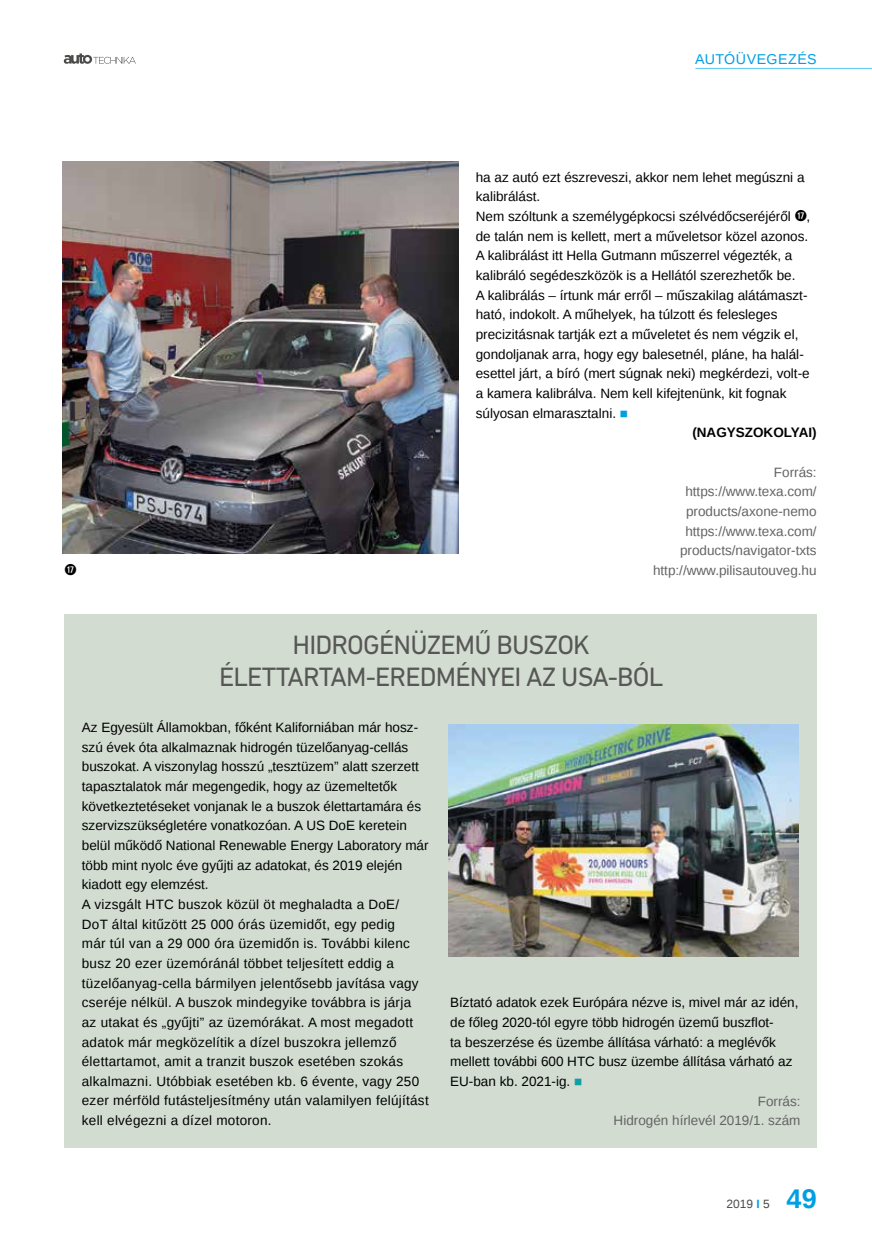
<style>
.page{position:relative;width:872px;height:1246px;background:#fff}
.page>*{position:absolute;margin:0;border:0;box-sizing:border-box;transform-origin:0 0}
.t1{font:27px/32.4px "DIN Next LT Pro";letter-spacing:-.03em;color:#575756;text-align:center}
.t2{font:700 27px "Liberation Sans";color:#009fe3}
.t3{font:15px "Combi Numerals Ltd";color:#000}
.t4{font:14.25px "Liberation Sans";letter-spacing:.03em;color:#009fe3}
.t5{font:13.5px/19.6px "Liberation Sans";letter-spacing:.02em;color:#000}
.t6{font:13.5px "Liberation Sans";color:#000}
.t7{font:13.5px/19.6px "Liberation Sans";color:#646363;text-align:right}
.t8{font:700 13.5px "Liberation Sans";color:#000}
.t9{font:12px "Liberation Sans";color:#4a4a49}
.s1{font-family:"Combi Numerals Ltd";font-size:15px}
.s2{color:#009fe3}
.s3{color:#119ea7}
.s4{font-weight:700;color:#009fe3}
</style>
<div class="page">
<svg style="left:64px;top:53px;width:72px;height:11px"></svg>
<hr style="left:695px;top:68px;width:177px;height:1px;background:#5bc5f2">
<img style="left:63px;top:162px;width:396px;height:391px">
<div style="left:64px;top:614px;width:752px;height:534px;background:#d2dcd1"></div>
<img style="left:448px;top:724px;width:350px;height:233px">
<p class="t4" style="left:695px;top:51px;width:123px">AUTÓÜVEGEZÉS</p>
<p class="t6" style="left:476px;top:169px;width:330px">ha az autó ezt észreveszi, akkor nem lehet megúszni a</p>
<p class="t6" style="left:476px;top:189px;width:66px">kalibrálást.</p>
<p class="t6" style="left:476px;top:209px;width:336px">Nem szóltunk a személygépkocsi szélvédőcseréjéről <span class="s1">⓱</span>,</p>
<p class="t6" style="left:476px;top:228px;width:334px">de talán nem is kellett, mert a műveletsor közel azonos.</p>
<p class="t6" style="left:476px;top:248px;width:318px">A kalibrálást itt Hella Gutmann műszerrel végezték, a</p>
<p class="t6" style="left:476px;top:268px;width:321px">kalibráló segédeszközök is a Hellától szerezhetők be.</p>
<p class="t6" style="left:476px;top:287px;width:333px">A kalibrálás – írtunk már erről – műszakilag alátámaszt-</p>
<p class="t6" style="left:476px;top:307px;width:303px">ható, indokolt. A műhelyek, ha túlzott és felesleges</p>
<p class="t6" style="left:476px;top:327px;width:324px">precizitásnak tartják ezt a műveletet és nem végzik el,</p>
<p class="t6" style="left:476px;top:346px;width:329px">gondoljanak arra, hogy egy balesetnél, pláne, ha halál-</p>
<p class="t6" style="left:476px;top:366px;width:335px">esettel járt, a bíró (mert súgnak neki) megkérdezi, volt-e</p>
<p class="t6" style="left:476px;top:386px;width:312px">a kamera kalibrálva. Nem kell kifejtenünk, kit fognak</p>
<p class="t6" style="left:476px;top:405px;width:154px">súlyosan elmarasztalni. <span class="s2">■</span></p>
<p class="t8" style="left:692px;top:423px;width:126px">(NAGYSZOKOLYAI)</p>
<p class="t7" style="left:680px;top:463px;width:138px">Forrás: https://www.texa.com/ products/axone-nemo https://www.texa.com/ products/navigator-txts</p>
<p class="t3" style="left:64px;top:561px;width:14px">⓱</p>
<p class="t7" style="left:653px;top:561px;width:165px">http://www.pilisautouveg.hu</p>
<h1 class="t1" style="left:219px;top:628px;width:445px">HIDROGÉNÜZEMŰ BUSZOK<br>ÉLETTARTAM-EREDMÉNYEI AZ USA-BÓL</h1>
<p class="t5" style="left:82px;top:718px;width:348px">Az Egyesült Államokban, főként Kaliforniában már hos - szú évek óta alkalmaznak hidrogén tüzelőanyag-cellás buszokat. A viszonylag hosszú „tesztüzem” alatt szerzett tapasztalatok már megengedik, hogy az üzemeltetők következtetéseket vonjanak le a buszok élettartamára és szervizszükségletére vonatkozóan. A US DoE keretein belül működő National Renewable Energy Laboratory már több mint nyolc éve gyűjti az adatokat, és 2019 elején kiadott egy elemzést.<br>A vizsgált HTC buszok közül öt meghaladta a DoE/<br>DoT által kitűzött 25 000 órás üzemidőt, egy pedig<br>már túl van a 29 000 óra üzemidőn is. További kilenc busz 20 ezer üzemóránál többet teljesített eddig a tüzelőanyag-cella bármilyen jelentősebb javítása vagy cseréje nélkül. A buszok mindegyike továbbra is járja az utakat és „gyűjti” az üzemórákat. A most megadott adatok már megközelítik a dízel buszokra jellemző élettartamot, amit a tranzit buszok esetében szokás alkalmazni. Utóbbiak esetében kb. 6 évente, vagy 250 ezer mérföld futásteljesítmény után valamilyen felújítást kell elvégezni a dízel motoron.</p>
<p class="t6" style="left:450px;top:995px;width:350px">Bíztató adatok ezek Európára nézve is, mivel már az idén,</p>
<p class="t6" style="left:450px;top:1014px;width:325px">de főleg 2020-tól egyre több hidrogén üzemű buszflot-</p>
<p class="t6" style="left:450px;top:1034px;width:327px">ta beszerzése és üzembe állítása várható: a meglévők</p>
<p class="t6" style="left:450px;top:1054px;width:344px">mellett további 600 HTC busz üzembe állítása várható az</p>
<p class="t6" style="left:450px;top:1073px;width:133px">EU-ban kb. 2021-ig. <span class="s3">■</span></p>
<p class="t7" style="left:757px;top:1091px;width:44px">Forrás:</p>
<p class="t7" style="left:613px;top:1111px;width:188px">Hidrogén hírlevél 2019/1. szám</p>
<p class="t9" style="left:726px;top:1197px;width:45px">2019 <span class="s4">I</span> 5</p>
<h1 class="t2" style="left:786px;top:1180px;width:32px">49</h1>
</div>
